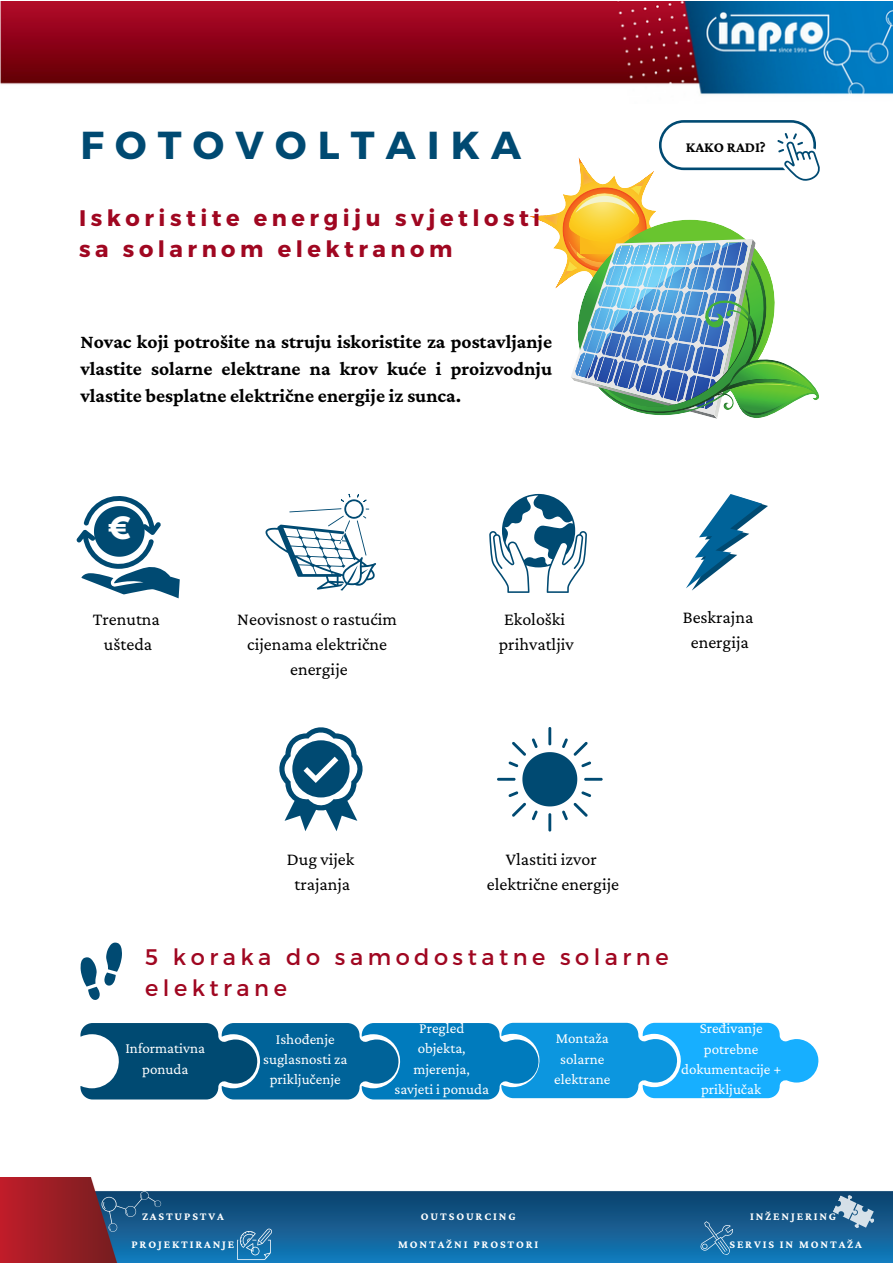
<style>
.page{position:relative;width:893px;height:1264px;background:#fff}
.page>*{position:absolute;margin:0;border:0;box-sizing:border-box;transform-origin:0 0}
.t1{font:700 39px "Montserrat";letter-spacing:.29em;color:#004a72}
.t2{font:700 27.3px "League Spartan";color:#fff}
.t3{font:700 22.5px/31.5px "Montserrat";letter-spacing:.2em;color:#a00721}
.t4{font:22.5px/31.5px "Montserrat";letter-spacing:.2em;color:#a00721}
.t5{font:700 19.5px/27px "Crimson Pro";color:#000;text-align:justify}
.t6{font:18px/24.8px "Crimson Pro";color:#000;text-align:center}
.t7{font:15px/20.2px "Crimson Pro";color:#fff;text-align:center}
.t8{font:700 14.85px "Crimson Pro";color:#000}
.t9{font:700 11.4px "Crimson Pro";letter-spacing:.165em;color:#fff}
</style>
<div class="page">
<img style="left:0;top:1px;width:892px;height:94px">
<svg style="left:80px;top:942px;width:42px;height:58px"></svg>
<svg style="left:80px;top:1022px;width:739px;height:77px;background:#248bc2"></svg>
<svg style="left:76px;top:496px;width:104px;height:102px"></svg>
<svg style="left:265px;top:494px;width:111px;height:96px"></svg>
<svg style="left:489px;top:494px;width:98px;height:99px"></svg>
<svg style="left:279px;top:727px;width:83px;height:104px"></svg>
<svg style="left:497px;top:727px;width:105px;height:104px"></svg>
<svg style="left:686px;top:494px;width:82px;height:96px"></svg>
<svg style="left:529px;top:120px;width:290px;height:299px"></svg>
<img style="left:0;top:1177px;width:892px;height:85px">
<svg style="left:102px;top:1191px;width:59px;height:40px;background:#1f5784"></svg>
<svg style="left:237px;top:1228px;width:35px;height:31px"></svg>
<svg style="left:832px;top:1191px;width:45px;height:42px;background:#5280a3"></svg>
<svg style="left:699px;top:1220px;width:35px;height:35px"></svg>
<h1 class="t1" style="left:80px;top:120px;width:442px">FOTOVOLTAIKA</h1>
<h3 class="t3" style="left:79px;top:201px;width:462px">Iskoristite energiju svjetlosti sa solarnom elektranom</h3>
<h3 class="t5" style="left:80px;top:328px;width:473px">Novac koji potrošite na struju iskoristite za postavljanje vlastite solarne elektrane na krov kuće i proizvodnju vlastite besplatne električne energije iz sunca.</h3>
<h2 class="t2" style="left:108px;top:514px;width:24px">€</h2>
<p class="t8" style="left:686px;top:138px;width:81px">KAKO RADI?</p>
<p class="t6" style="left:93px;top:607px;width:69px">Trenutna ušteda</p>
<p class="t6" style="left:237px;top:607px;width:161px">Neovisnost o rastućim cijenama električne energije</p>
<p class="t6" style="left:682px;top:605px;width:72px">Beskrajna energija</p>
<p class="t6" style="left:499px;top:606px;width:76px;text-align:left">Ekološki prihvatljiv</p>
<p class="t6" style="left:287px;top:846px;width:69px">Dug vijek trajanja</p>
<p class="t6" style="left:487px;top:846px;width:134px">Vlastiti izvor električne energije</p>
<h3 class="t4" style="left:145px;top:939px;width:525px">5 koraka do samodostatne solarne elektrane</h3>
<p class="t7" style="left:125px;top:1038px;width:81px">Informativna ponuda</p>
<p class="t7" style="left:263px;top:1028px;width:86px">Ishođenje suglasnosti za priključenje</p>
<p class="t7" style="left:394px;top:1018px;width:96px">Pregled objekta, mjerenja, savjeti i ponuda</p>
<p class="t7" style="left:554px;top:1028px;width:58px">Montaža solarne elektrane</p>
<p class="t7" style="left:681px;top:1018px;width:102px">Sređivanje potrebne dokumentacije + priključak</p>
<p class="t9" style="left:142px;top:1210px;width:83px">ZASTUPSTVA</p>
<p class="t9" style="left:421px;top:1209px;width:96px">OUTSOURCING</p>
<p class="t9" style="left:750px;top:1209px;width:88px">INŽENJERING</p>
<p class="t9" style="left:131px;top:1237px;width:104px">PROJEKTIRANJE</p>
<p class="t9" style="left:398px;top:1237px;width:142px">MONTAŽNI PROSTORI</p>
<p class="t9" style="left:729px;top:1237px;width:134px">SERVIS IN MONTAŽA</p>
</div>
